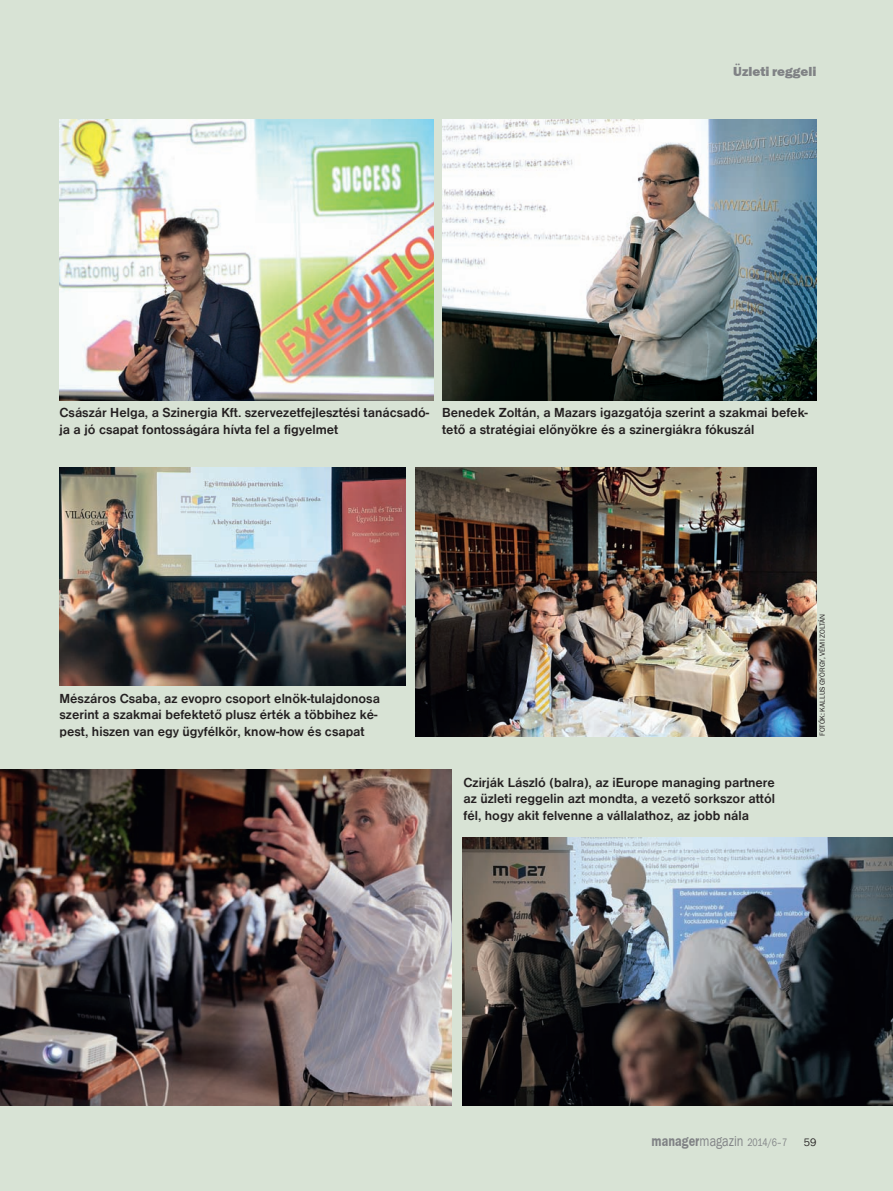
<style>
.page{position:relative;width:893px;height:1191px;background:#d8e3d5}
.page>*{position:absolute;margin:0;border:0;box-sizing:border-box;transform-origin:0 0}
.t1{font:700 13.5px/16.8px "Nimbus Sans DEE";color:#231f20}
.t2{font:800 13.5px "Franklin Gothic Itc TEE";color:#808285}
.t3{font:11.1px "Franklin Gothic Itc TEE";color:#808285;scale:.8 1}
.t4{font:11.1px "Franklin Gothic Itc TEE";color:#231f20}
.t5{font:7.5px "Franklin Gothic Itc TEE";color:#231f20}
.s1{font-weight:600;font-size:15.45px}
.s2{font-size:15.45px}
</style>
<div class="page">
<img style="left:60px;top:119px;width:374px;height:281px">
<img style="left:442px;top:119px;width:374px;height:281px">
<img style="left:416px;top:467px;width:400px;height:269px">
<img style="left:0;top:770px;width:452px;height:336px">
<img style="left:60px;top:467px;width:346px;height:219px">
<img style="left:462px;top:837px;width:431px;height:269px">
<p class="t2" style="left:733px;top:64px;width:85px">Üzleti reggeli</p>
<p class="t1" style="left:60px;top:404px;width:371px">Császár Helga, a Szinergia Kft. szervezetfejlesztési tanácsadó&shy;ja a jó csapat fontosságára hívta fel a figyelmet</p>
<p class="t1" style="left:442px;top:404px;width:367px">Benedek Zoltán, a Mazars igazgatója szerint a szakmai befek&shy;tető a stratégiai előnyökre és a szinergiákra fókuszál</p>
<p class="t1" style="left:60px;top:690px;width:322px">Mészáros Csaba, az evopro csoport elnök-tulajdonosa szerint a szakmai befektető plusz érték a többihez ké&shy;pest, hiszen van egy ügyfélkör, know-how és csapat</p>
<p class="t1" style="left:463px;top:774px;width:313px;text-align:justify">Czirják László (balra), az iEurope managing partnere az üzleti reggelin azt mondta, a vezető sorkszor attól fél, hogy akit felvenne a vállalathoz, az jobb nála</p>
<p class="t5" style="left:818px;top:736px;width:124px;rotate:-90deg">fotóK: KALLUS GYÖRGY, VÉMI ZOLTÁN</p>
<p class="t3" style="left:651px;top:1135px;width:171px"><span class="s1">manager</span><span class="s2">magazin</span> 2014/6–7</p>
<p class="t4" style="left:804px;top:1135px;width:14px">59</p>
</div>
